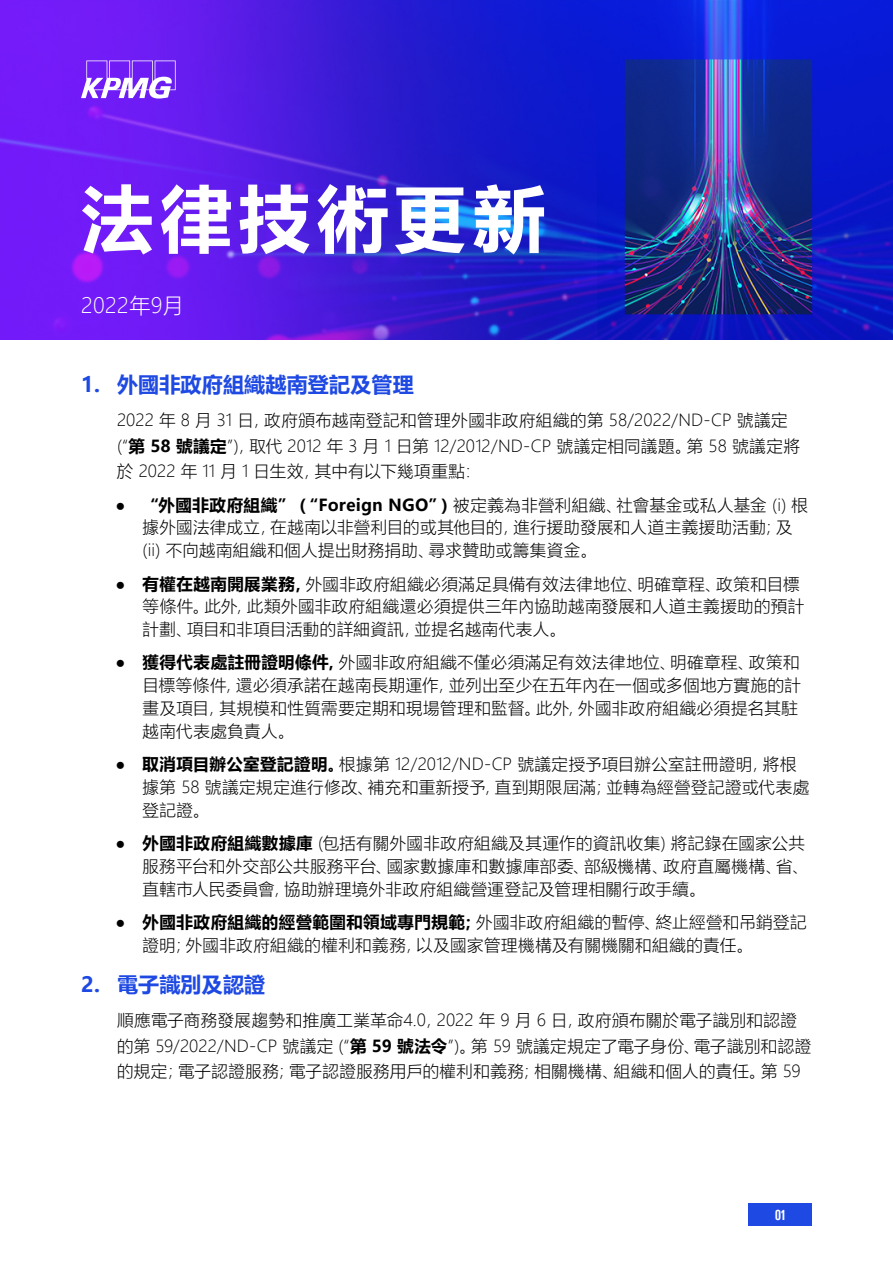
<style>
.page{position:relative;width:893px;height:1263px;background:#fff}
.page>*{position:absolute;margin:0;border:0;box-sizing:border-box;transform-origin:0 0}
.t1{font:700 72px "Microsoft Ya Hei";letter-spacing:.09em;color:#fff}
.t2{font:700 21px "Microsoft Ya Hei";letter-spacing:.01em;color:#1e49e2}
.t3{font:300 21px "Microsoft Ya Hei";letter-spacing:.02em;color:#fff}
.t4{font:300 16.5px/22.8px "Microsoft Ya Hei";letter-spacing:.025em;color:#000}
.t5{font:700 15px "KPMG";color:#fff}
.s1{font-weight:700}
.s2{font-family:"Arial";font-weight:400}
</style>
<div class="page">
<img style="left:0;top:0;width:893px;height:340px">
<div style="left:748px;top:1203px;width:64px;height:23px;background:#1e49e2"></div>
<svg style="left:81px;top:61px;width:95px;height:38px"></svg>
<h1 class="t1" style="left:81px;top:168px;width:466px">法律技術更新</h1>
<p class="t3" style="left:81px;top:291px;width:104px">2022年9月</p>
<p class="t2" style="left:81px;top:370px;width:334px">1. 外國非政府組織越南登記及管理</p>
<p class="t4" style="left:117px;top:406px;width:684px;line-height:25.8px">2022 年 8 月 31 日，政府頒布越南登記和管理外國非政府組織的第 58/2022/ND-CP 號議定(“<span class="s1">第 58 號議定</span>”)，取代 2012 年 3 月 1 日第 12/2012/ND-CP 號議定相同議題。第 58 號議定將於 2022 年 11 月 1 日生效，其中有以下幾項重點：</p>
<p class="t4" style="left:142px;top:493px;width:667px;text-indent:-27px"><span class="s2">●</span> <span class="s1">“外國非政府組織” (“Foreign NGO”)</span> 被定義為非營利組織、社會基金或私人基金 (i) 根據外國法律成立，在越南以非營利目的或其他目的，進行援助發展和人道主義援助活動；及(ii) 不向越南組織和個人提出財務捐助、尋求贊助或籌集資金。</p>
<p class="t4" style="left:142px;top:572px;width:663px;text-indent:-27px"><span class="s2">●</span> <span class="s1">有權在越南開展業務，</span>外國非政府組織必須滿足具備有效法律地位、明確章程、政策和目標等條件。此外，此類外國非政府組織還必須提供三年內協助越南發展和人道主義援助的預計計劃、項目和非項目活動的詳細資訊，並提名越南代表人。</p>
<p class="t4" style="left:142px;top:651px;width:660px;text-indent:-27px"><span class="s2">●</span> <span class="s1">獲得代表處註冊證明條件，</span>外國非政府組織不僅必須滿足有效法律地位、明確章程、政策和目標等條件，還必須承諾在越南長期運作，並列出至少在五年內在一個或多個地方實施的計畫及項目，其規模和性質需要定期和現場管理和監督。此外，外國非政府組織必須提名其駐越南代表處負責人。</p>
<p class="t4" style="left:142px;top:752px;width:668px;text-indent:-27px"><span class="s2">●</span> <span class="s1">取消項目辦公室登記證明。</span>根據第 12/2012/ND-CP 號議定授予項目辦公室註冊證明，將根據第 58 號議定規定進行修改、補充和重新授予，直到期限屆滿；並轉為經營登記證或代表處登記證。</p>
<p class="t4" style="left:142px;top:831px;width:667px;text-indent:-27px"><span class="s2">●</span> <span class="s1">外國非政府組織數據庫</span> (包括有關外國非政府組織及其運作的資訊收集) 將記錄在國家公共服務平台和外交部公共服務平台、國家數據庫和數據庫部委、部級機構、政府直屬機構、省、直轄市人民委員會，協助辦理境外非政府組織營運登記及管理相關行政手續。</p>
<p class="t4" style="left:142px;top:910px;width:666px;text-indent:-27px"><span class="s2">●</span> <span class="s1">外國非政府組織的經營範圍和領域專門規範；</span>外國非政府組織的暫停、終止經營和吊銷登記證明；外國非政府組織的權利和義務，以及國家管理機構及有關機關和組織的責任。</p>
<p class="t2" style="left:81px;top:970px;width:186px">2. 電子識別及認證</p>
<p class="t4" style="left:117px;top:1006px;width:696px;line-height:25.8px">順應電子商務發展趨勢和推廣工業革命4.0，2022 年 9 月 6 日，政府頒布關於電子識別和認證的第 59/2022/ND-CP 號議定 (“<span class="s1">第 59 號法令</span>”)。第 59 號議定規定了電子身份、電子識別和認證的規定；電子認證服務；電子認證服務用戶的權利和義務；相關機構、組織和個人的責任。第 59</p>
<p class="t5" style="left:775px;top:1207px;width:11px">01</p>
</div>
